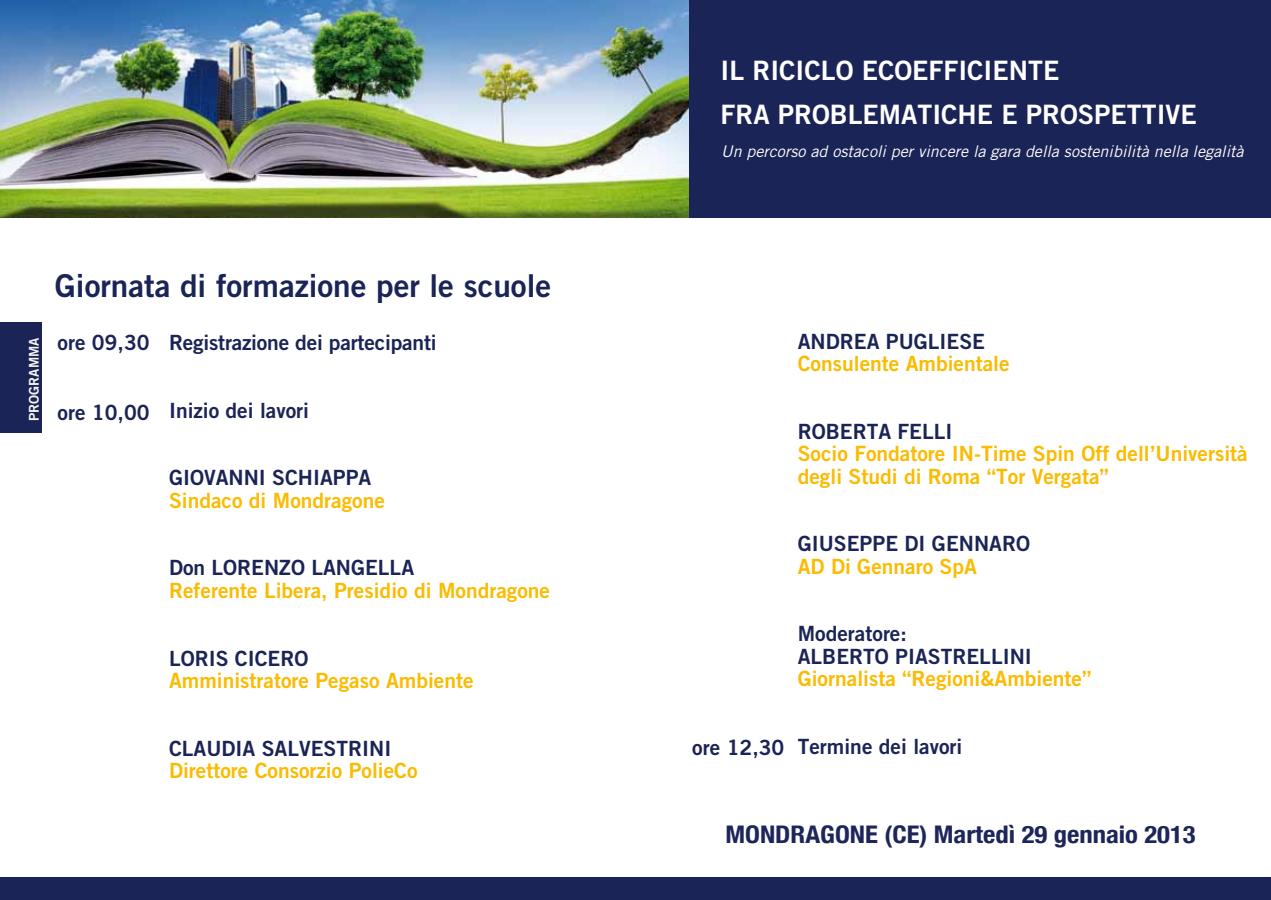
<style>
.page{position:relative;width:1271px;height:900px;background:#fff}
.page>*{position:absolute;margin:0;border:0;box-sizing:border-box;transform-origin:0 0}
.t1{font:31.5px "Trade Gothic Bold Two";color:#1b2456}
.t2{font:26.7px/43.8px "Trade Gothic Bold Two";color:#fff}
.t3{font:700 condensed 24.3px "Helvetica Neue";color:#1e255a;scale:1.1 1}
.t4{font:21px/22.5px "Trade Gothic Bold Two";color:#fabb00}
.t5{font:21px/22.5px "Trade Gothic Bold Two";color:#1b2456}
.t6{font:italic 16.05px "Trade Gothic";color:#fff}
.t7{font:13.5px "Trade Gothic Bold Two";color:#f6f5f5}
</style>
<div class="page">
<img style="left:0;top:0;width:689px;height:217px">
<div style="left:689px;top:0;width:581px;height:217px;background:#1b2456"></div>
<div style="left:0;top:877px;width:1270px;height:22px;background:#1b2456"></div>
<div style="left:0;top:322px;width:42px;height:111px;background:#1b2456"></div>
<h1 class="t1" style="left:55px;top:266px;width:498px">Giornata di formazione per le scuole</h1>
<p class="t5" style="left:58px;top:331px;width:94px">ore 09,30</p>
<p class="t7" style="left:25px;top:421px;width:85px;rotate:-90deg">PROGRAMMA</p>
<p class="t5" style="left:169px;top:331px;width:269px">Registrazione dei partecipanti</p>
<p class="t5" style="left:169px;top:398px;width:141px">Inizio dei lavori</p>
<p class="t5" style="left:58px;top:400px;width:94px">ore 10,00</p>
<p class="t5" style="left:169px;top:466px;width:204px">GIOVANNI SCHIAPPA</p>
<p class="t4" style="left:169px;top:488px;width:217px">Sindaco di Mondragone</p>
<p class="t5" style="left:169px;top:556px;width:247px">Don LORENZO LANGELLA</p>
<p class="t4" style="left:169px;top:578px;width:382px">Referente Libera, Presidio di Mondragone</p>
<p class="t5" style="left:169px;top:646px;width:141px">LORIS CICERO</p>
<p class="t4" style="left:169px;top:668px;width:306px">Amministratore Pegaso Ambiente</p>
<p class="t5" style="left:169px;top:736px;width:224px">CLAUDIA SALVESTRINI</p>
<p class="t4" style="left:169px;top:758px;width:250px">Direttore Consorzio PolieCo</p>
<p class="t2" style="left:720px;top:48px;width:477px">IL RICICLO ECOEFFICIENTE<br>FRA PROBLEMATICHE E PROSPETTIVE</p>
<p class="t6" style="left:721px;top:141px;width:524px">Un percorso ad ostacoli per vincere la gara della sostenibilità nella legalità</p>
<p class="t5" style="left:797px;top:329px;width:189px">ANDREA PUGLIESE</p>
<p class="t4" style="left:797px;top:352px;width:213px">Consulente Ambientale</p>
<p class="t5" style="left:797px;top:419px;width:156px">ROBERTA FELLI</p>
<p class="t4" style="left:797px;top:442px;width:451px">Socio Fondatore IN-Time Spin Off dell’Università degli Studi di Roma “Tor Vergata”</p>
<p class="t5" style="left:797px;top:532px;width:234px">GIUSEPPE DI GENNARO</p>
<p class="t4" style="left:797px;top:554px;width:181px">AD Di Gennaro SpA</p>
<p class="t5" style="left:797px;top:622px;width:235px">Moderatore:<br>ALBERTO PIASTRELLINI</p>
<p class="t4" style="left:797px;top:667px;width:295px">Giornalista “Regioni&amp;Ambiente”</p>
<p class="t5" style="left:692px;top:736px;width:94px">ore 12,30</p>
<p class="t5" style="left:797px;top:734px;width:166px">Termine dei lavori</p>
<p class="t3" style="left:725px;top:813px;width:429px">MONDRAGONE (CE) Martedì 29 gennaio 2013</p>
</div>
